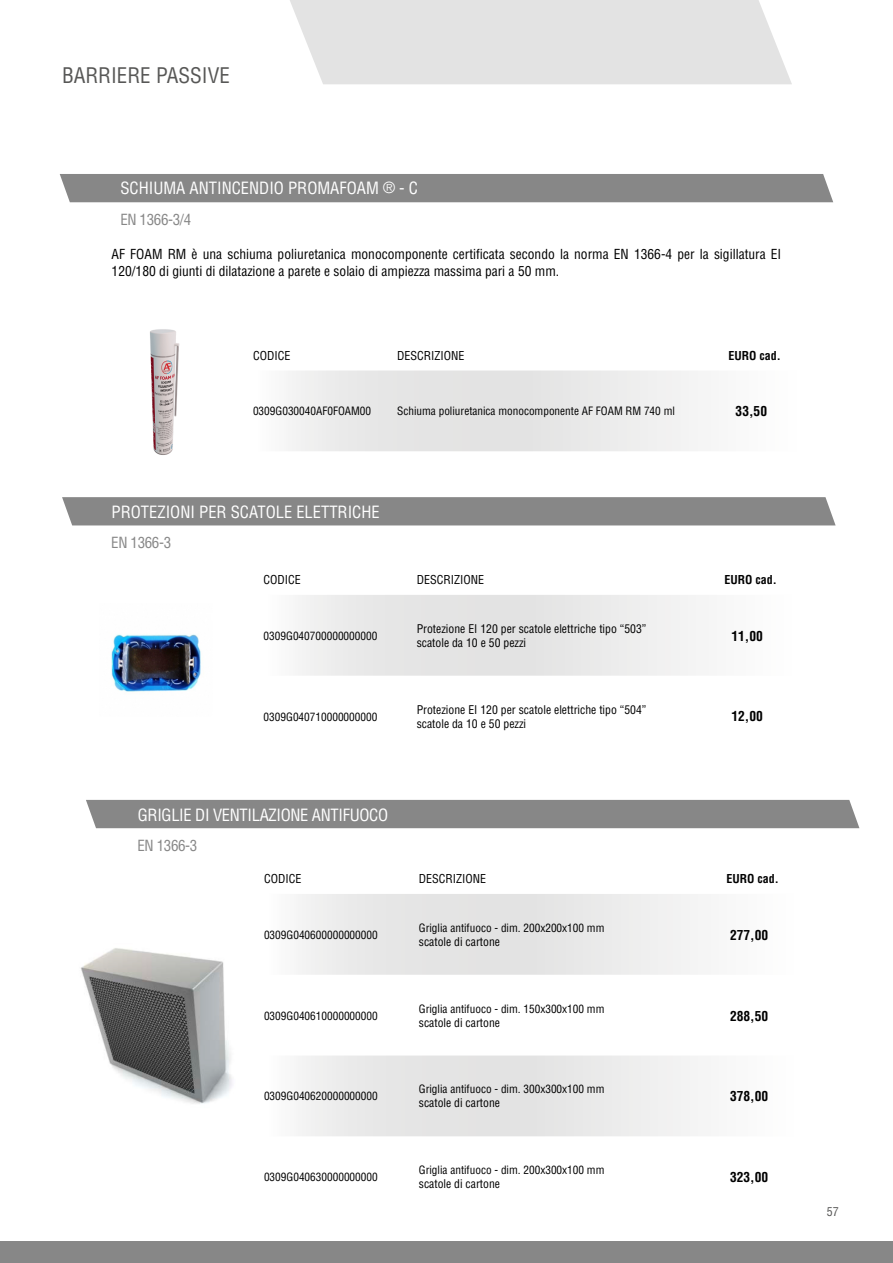
<style>
.page{position:relative;width:893px;height:1263px;background:#fff}
.page>*{position:absolute;margin:0;border:0;box-sizing:border-box;transform-origin:0 0}
.t1{font:condensed 21px "Helvetica";color:#575756}
.t2{font:condensed 16.5px "Helvetica";color:#fff}
.t3{font:condensed 16.5px "Helvetica";letter-spacing:-.02em;color:#fff}
.t4{font:condensed 15px "Helvetica";letter-spacing:-.025em;color:#878787}
.t5{font:condensed 13.5px/16.2px "Helvetica";color:#000}
.t6{font:700 condensed 13.5px "Helvetica";color:#000}
.t7{font:condensed 12px "Helvetica";color:#000}
.t8{font:700 condensed 12px "Helvetica";color:#000}
.t9{font:condensed 12px "Helvetica";color:#575756}
.t10{font:condensed 11.7px/14.1px "Helvetica";color:#000}
.t11{font:condensed 11.25px "Helvetica";color:#000}
.s1{font-size:15px}
</style>
<div class="page">
<div style="left:0;top:1242px;width:893px;height:21px;background:#878787"></div>
<div style="left:290px;top:0;width:502px;height:84px;background:#e3e3e3"></div>
<div style="left:62px;top:497px;width:774px;height:28px;background:#878787"></div>
<div style="left:60px;top:174px;width:773px;height:28px;background:#878787"></div>
<svg style="left:288px;top:370px;width:410px;height:81px"></svg>
<img style="left:150px;top:329px;width:30px;height:126px">
<div style="left:86px;top:800px;width:773px;height:28px;background:#878787"></div>
<svg style="left:298px;top:595px;width:398px;height:81px"></svg>
<svg style="left:298px;top:894px;width:400px;height:242px"></svg>
<img style="left:111px;top:634px;width:90px;height:58px">
<img style="left:81px;top:948px;width:152px;height:156px">
<h1 class="t1" style="left:62px;top:63px;width:169px">BARRIERE PASSIVE</h1>
<h2 class="t2" style="left:120px;top:178px;width:299px">SCHIUMA ANTINCENDIO PROMAFOAM <span class="s1">®</span> - C</h2>
<h3 class="t4" style="left:120px;top:210px;width:72px">EN 1366-3/4</h3>
<p class="t5" style="left:112px;top:246px;width:671px">AF FOAM RM è una schiuma poliuretanica monocomponente certificata secondo la norma EN 1366-4 per la sigillatura EI<br>120/180 di giunti di dilatazione a parete e solaio di ampiezza massima pari a 50 mm.</p>
<p class="t7" style="left:253px;top:348px;width:39px">CODICE</p>
<p class="t7" style="left:397px;top:348px;width:69px">DESCRIZIONE</p>
<p class="t8" style="left:729px;top:348px;width:54px">EURO cad.</p>
<p class="t11" style="left:253px;top:404px;width:120px">0309G030040AF0FOAM00</p>
<p class="t11" style="left:397px;top:404px;width:279px">Schiuma poliuretanica monocomponente AF FOAM RM 740 ml</p>
<p class="t6" style="left:736px;top:403px;width:33px">33,50</p>
<h2 class="t2" style="left:112px;top:501px;width:270px">PROTEZIONI PER SCATOLE ELETTRICHE</h2>
<h3 class="t4" style="left:111px;top:533px;width:61px">EN 1366-3</h3>
<p class="t7" style="left:264px;top:572px;width:39px">CODICE</p>
<p class="t7" style="left:417px;top:572px;width:69px">DESCRIZIONE</p>
<p class="t8" style="left:724px;top:572px;width:54px">EURO cad.</p>
<p class="t11" style="left:264px;top:629px;width:115px">0309G040700000000000</p>
<p class="t10" style="left:417px;top:621px;width:231px">Protezione EI 120 per scatole elettriche tipo “503” scatole da 10 e 50 pezzi</p>
<p class="t6" style="left:731px;top:627px;width:33px">11,00</p>
<p class="t11" style="left:264px;top:709px;width:115px">0309G040710000000000</p>
<p class="t10" style="left:417px;top:702px;width:231px">Protezione EI 120 per scatole elettriche tipo “504” scatole da 10 e 50 pezzi</p>
<p class="t6" style="left:731px;top:708px;width:33px">12,00</p>
<h2 class="t3" style="left:138px;top:805px;width:252px">GRIGLIE DI VENTILAZIONE ANTIFUOCO</h2>
<h3 class="t4" style="left:137px;top:836px;width:61px">EN 1366-3</h3>
<p class="t7" style="left:264px;top:871px;width:39px">CODICE</p>
<p class="t7" style="left:419px;top:871px;width:69px">DESCRIZIONE</p>
<p class="t8" style="left:726px;top:871px;width:54px">EURO cad.</p>
<p class="t11" style="left:264px;top:928px;width:115px">0309G040600000000000</p>
<p class="t11" style="left:264px;top:1008px;width:115px">0309G040610000000000</p>
<p class="t11" style="left:264px;top:1089px;width:115px">0309G040620000000000</p>
<p class="t11" style="left:264px;top:1170px;width:115px">0309G040630000000000</p>
<p class="t11" style="left:419px;top:921px;width:187px">Griglia antifuoco - dim. 200x200x100 mm</p>
<p class="t10" style="left:419px;top:934px;width:83px">scatole di cartone</p>
<p class="t6" style="left:730px;top:926px;width:40px">277,00</p>
<p class="t11" style="left:419px;top:1001px;width:187px">Griglia antifuoco - dim. 150x300x100 mm</p>
<p class="t10" style="left:419px;top:1015px;width:83px">scatole di cartone</p>
<p class="t6" style="left:730px;top:1007px;width:40px">288,50</p>
<p class="t11" style="left:419px;top:1082px;width:187px">Griglia antifuoco - dim. 300x300x100 mm</p>
<p class="t10" style="left:419px;top:1096px;width:83px">scatole di cartone</p>
<p class="t6" style="left:730px;top:1088px;width:40px">378,00</p>
<p class="t11" style="left:419px;top:1163px;width:187px">Griglia antifuoco - dim. 200x300x100 mm</p>
<p class="t10" style="left:419px;top:1177px;width:83px">scatole di cartone</p>
<p class="t6" style="left:730px;top:1169px;width:40px">323,00</p>
<p class="t9" style="left:827px;top:1204px;width:13px">57</p>
</div>
